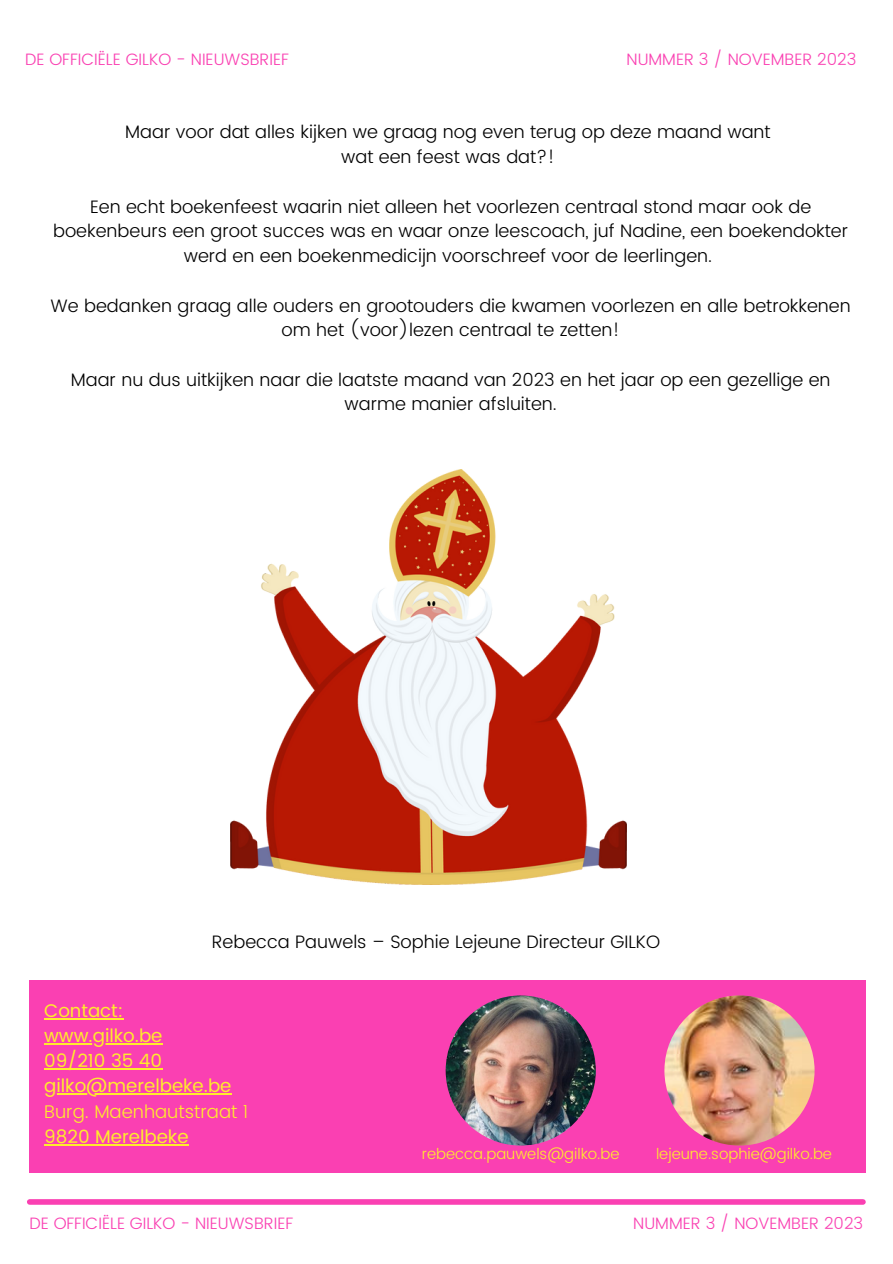
<style>
.page{position:relative;width:893px;height:1264px;background:#fff}
.page>*{position:absolute;margin:0;border:0;box-sizing:border-box;transform-origin:0 0}
.t1{font:18.3px "Poppins";color:#ffec2c}
.t2{font:300 18.3px "Poppins";color:#ffec2c}
.t3{font:300 18px/24.8px "Poppins";color:#000;text-align:center}
.t4{font:300 16.5px "Poppins";color:#fa40b2}
.t5{font:300 15px "Poppins";color:#ffec2c}
</style>
<div class="page">
<div style="left:30px;top:1199px;width:832px;height:5px;background:#fa40b2"></div>
<div style="left:29px;top:980px;width:836px;height:193px;background:#fa40b2"></div>
<img style="left:445px;top:995px;width:150px;height:150px;border-radius:50%">
<img style="left:664px;top:995px;width:150px;height:150px;border-radius:50%">
<img style="left:231px;top:469px;width:395px;height:415px">
<hr style="left:44px;top:1017px;width:79px;height:2px;background:#ffec2c">
<hr style="left:44px;top:1043px;width:118px;height:1px;background:#ffec2c">
<hr style="left:44px;top:1068px;width:118px;height:1px;background:#ffec2c">
<hr style="left:44px;top:1093px;width:187px;height:1px;background:#ffec2c">
<hr style="left:44px;top:1143px;width:145px;height:2px;background:#ffec2c">
<p class="t4" style="left:25px;top:49px;width:265px">DE OFFICIËLE GILKO - NIEUWSBRIEF</p>
<p class="t4" style="left:626px;top:49px;width:231px">NUMMER 3 / NOVEMBER 2023</p>
<p class="t3" style="left:125px;top:120px;width:646px">Maar voor dat alles kijken we graag nog even terug op deze maand want</p>
<p class="t3" style="left:341px;top:144px;width:215px">wat een feest was dat?!</p>
<p class="t3" style="left:53px;top:194px;width:796px">Een echt boekenfeest waarin niet alleen het voorlezen centraal stond maar ook de boekenbeurs een groot succes was en waar onze leescoach, juf Nadine, een boekendokter werd en een boekenmedicijn voorschreef voor de leerlingen.</p>
<p class="t3" style="left:51px;top:293px;width:801px">We bedanken graag alle ouders en grootouders die kwamen voorlezen en alle betrokkenen om het (voor)lezen centraal te zetten!</p>
<p class="t3" style="left:71px;top:367px;width:761px">Maar nu dus uitkijken naar die laatste maand van 2023 en het jaar op een gezellige en warme manier afsluiten.</p>
<p class="t3" style="left:212px;top:929px;width:450px">Rebecca Pauwels – Sophie Lejeune Directeur GILKO</p>
<p class="t1" style="left:44px;top:999px;width:81px">Contact:</p>
<p class="t1" style="left:44px;top:1025px;width:120px">www.gilko.be</p>
<p class="t1" style="left:44px;top:1050px;width:119px">09/210 35 40</p>
<p class="t1" style="left:44px;top:1075px;width:189px">gilko@merelbeke.be</p>
<p class="t2" style="left:44px;top:1100px;width:206px">Burg. Maenhautstraat 1</p>
<p class="t1" style="left:44px;top:1125px;width:146px">9820 Merelbeke</p>
<p class="t5" style="left:422px;top:1144px;width:199px">rebecca.pauwels@gilko.be</p>
<p class="t5" style="left:656px;top:1144px;width:177px">lejeune.sophie@gilko.be</p>
<p class="t4" style="left:29px;top:1213px;width:265px">DE OFFICIËLE GILKO - NIEUWSBRIEF</p>
<p class="t4" style="left:633px;top:1213px;width:231px">NUMMER 3 / NOVEMBER 2023</p>
</div>
